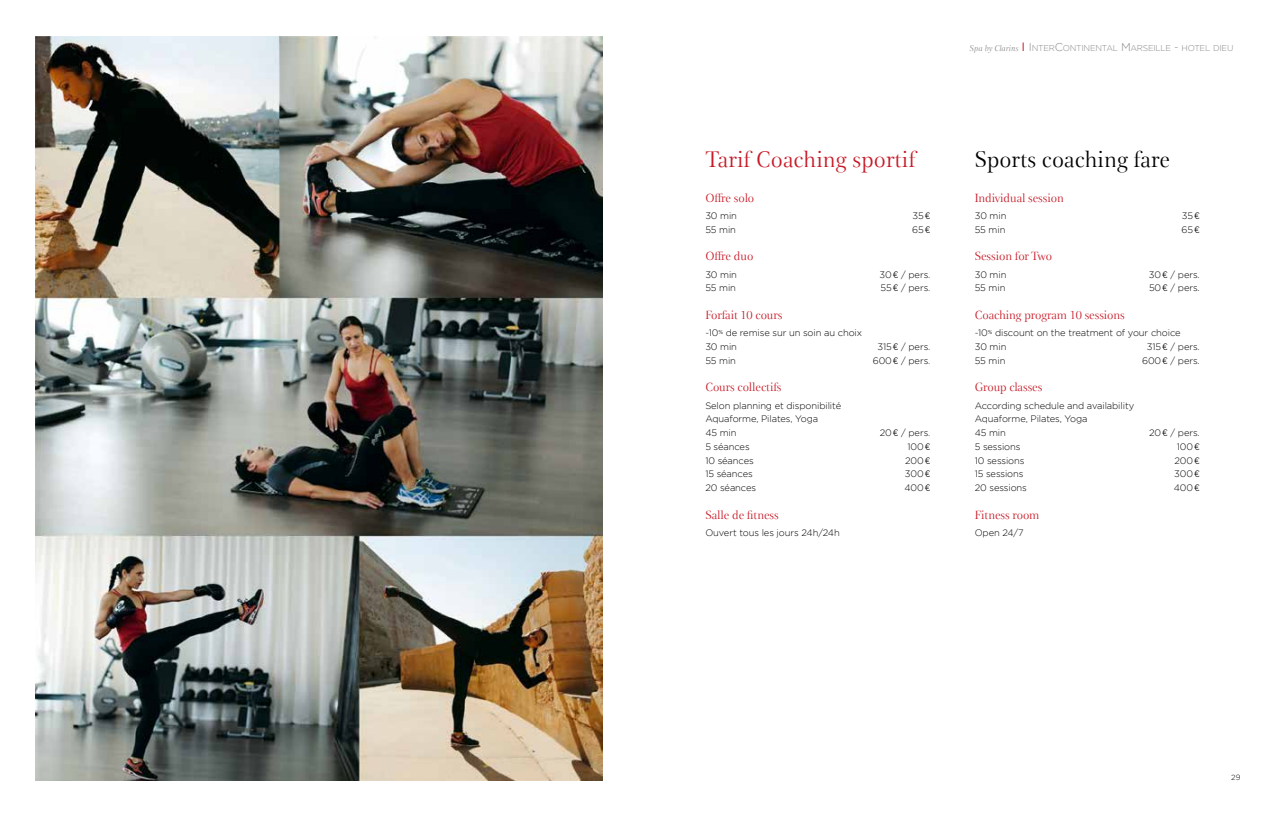
<style>
.page{position:relative;width:1276px;height:815px;background:#fff}
.page>*{position:absolute;margin:0;border:0;box-sizing:border-box;transform-origin:0 0}
.t1{font:23.75px "Clarins";color:#c71a27}
.t2{font:23.75px "Clarins";color:#000}
.t3{font:12.5px "Clarins";letter-spacing:-.01em;color:#c71a27}
.t4{font:300 9.38px/13.8px "Gotham";letter-spacing:-.01em;color:#000}
.t5{font:300 8.5px "Gotham";letter-spacing:-.025em;color:#878786}
.t6{font:300 7.5px "Gotham";color:#000}
.s1{font-family:"Apercu"}
.s2{font-family:"Clarins";font-weight:400;font-style:italic;font-size:8.75px}
.s3{font-size:11.25px}
</style>
<div class="page">
<img style="left:35px;top:37px;width:567px;height:743px">
<h1 class="t1" style="left:705px;top:142px;width:212px">Tarif Coaching sportif</h1>
<h2 class="t3" style="left:705px;top:189px;width:50px">Offre solo</h2>
<p class="t4" style="left:705px;top:209px;width:33px">30 min</p>
<p class="t4" style="left:912px;top:209px;width:19px">35<span class="s1">€</span></p>
<p class="t4" style="left:705px;top:223px;width:32px">55 min</p>
<p class="t4" style="left:912px;top:223px;width:20px">65<span class="s1">€</span></p>
<h2 class="t3" style="left:705px;top:248px;width:49px">Offre duo</h2>
<p class="t4" style="left:705px;top:267px;width:33px">30 min</p>
<p class="t4" style="left:879px;top:267px;width:52px">30<span class="s1">€</span> / pers.</p>
<p class="t4" style="left:705px;top:281px;width:32px">55 min</p>
<p class="t4" style="left:880px;top:281px;width:51px">55<span class="s1">€</span> / pers.</p>
<h2 class="t3" style="left:705px;top:306px;width:79px">Forfait 10 cours</h2>
<p class="t4" style="left:705px;top:326px;width:158px">-10<sup>%</sup> de remise sur un soin au choix<br>30 min</p>
<p class="t4" style="left:877px;top:340px;width:54px">315<span class="s1">€</span> / pers.</p>
<p class="t4" style="left:705px;top:353px;width:32px">55 min</p>
<p class="t4" style="left:872px;top:353px;width:59px">600<span class="s1">€</span> / pers.</p>
<h2 class="t3" style="left:705px;top:378px;width:78px">Cours collectifs</h2>
<p class="t4" style="left:705px;top:398px;width:137px">Selon planning et disponibilité<br>Aquaforme, Pilates, Yoga<br>45 min</p>
<p class="t4" style="left:880px;top:426px;width:52px">20<span class="s1">€</span> / pers.</p>
<p class="t4" style="left:705px;top:440px;width:46px">5 séances</p>
<p class="t4" style="left:907px;top:440px;width:24px">100<span class="s1">€</span></p>
<p class="t4" style="left:705px;top:453px;width:50px">10 séances</p>
<p class="t4" style="left:905px;top:453px;width:27px">200<span class="s1">€</span></p>
<p class="t4" style="left:705px;top:467px;width:49px">15 séances</p>
<p class="t4" style="left:905px;top:467px;width:27px">300<span class="s1">€</span></p>
<p class="t4" style="left:705px;top:481px;width:52px">20 séances</p>
<p class="t4" style="left:904px;top:481px;width:28px">400<span class="s1">€</span></p>
<h2 class="t3" style="left:705px;top:506px;width:75px">Salle de fitness</h2>
<p class="t4" style="left:705px;top:526px;width:136px">Ouvert tous les jours 24h/24h</p>
<p class="t5" style="left:969px;top:43px;width:265px"><span class="s2">Spa by Clarins</span> <span class="s3">I</span>NTER<span class="s3">C</span>ONTI NENTAL <span class="s3">M</span>ARSEI LLE <span class="s3">-</span> HOTEL DI EU</p>
<h1 class="t2" style="left:974px;top:142px;width:197px">Sports coaching fare</h1>
<h2 class="t3" style="left:974px;top:189px;width:91px">Individual session</h2>
<p class="t4" style="left:974px;top:209px;width:33px">30 min</p>
<p class="t4" style="left:1181px;top:209px;width:19px">35<span class="s1">€</span></p>
<p class="t4" style="left:974px;top:223px;width:32px">55 min</p>
<p class="t4" style="left:1181px;top:223px;width:20px">65<span class="s1">€</span></p>
<h2 class="t3" style="left:974px;top:248px;width:79px">Session for Two</h2>
<p class="t4" style="left:974px;top:267px;width:33px">30 min</p>
<p class="t4" style="left:1149px;top:267px;width:52px">30<span class="s1">€</span> / pers.</p>
<p class="t4" style="left:974px;top:281px;width:32px">55 min</p>
<p class="t4" style="left:1149px;top:281px;width:52px">50<span class="s1">€</span> / pers.</p>
<h2 class="t3" style="left:974px;top:306px;width:152px">Coaching program 10 sessions</h2>
<p class="t4" style="left:974px;top:326px;width:207px">-10<sup>%</sup> discount on the treatment of your choice<br>30 min</p>
<p class="t4" style="left:1147px;top:340px;width:54px">315<span class="s1">€</span> / pers.</p>
<p class="t4" style="left:974px;top:353px;width:32px">55 min</p>
<p class="t4" style="left:1142px;top:353px;width:59px">600<span class="s1">€</span> / pers.</p>
<h2 class="t3" style="left:974px;top:378px;width:69px">Group classes</h2>
<p class="t4" style="left:974px;top:398px;width:161px">According schedule and availability<br>Aquaforme, Pilates, Yoga<br>45 min</p>
<p class="t4" style="left:1149px;top:426px;width:52px">20<span class="s1">€</span> / pers.</p>
<p class="t4" style="left:974px;top:440px;width:47px">5 sessions</p>
<p class="t4" style="left:1176px;top:440px;width:24px">100<span class="s1">€</span></p>
<p class="t4" style="left:974px;top:453px;width:51px">10 sessions</p>
<p class="t4" style="left:1174px;top:453px;width:27px">200<span class="s1">€</span></p>
<p class="t4" style="left:974px;top:467px;width:50px">15 sessions</p>
<p class="t4" style="left:1174px;top:467px;width:27px">300<span class="s1">€</span></p>
<p class="t4" style="left:974px;top:481px;width:54px">20 sessions</p>
<p class="t4" style="left:1173px;top:481px;width:28px">400<span class="s1">€</span></p>
<h2 class="t3" style="left:974px;top:506px;width:66px">Fitness room</h2>
<p class="t4" style="left:974px;top:526px;width:50px">Open 24/7</p>
<p class="t6" style="left:1231px;top:773px;width:11px">29</p>
</div>
